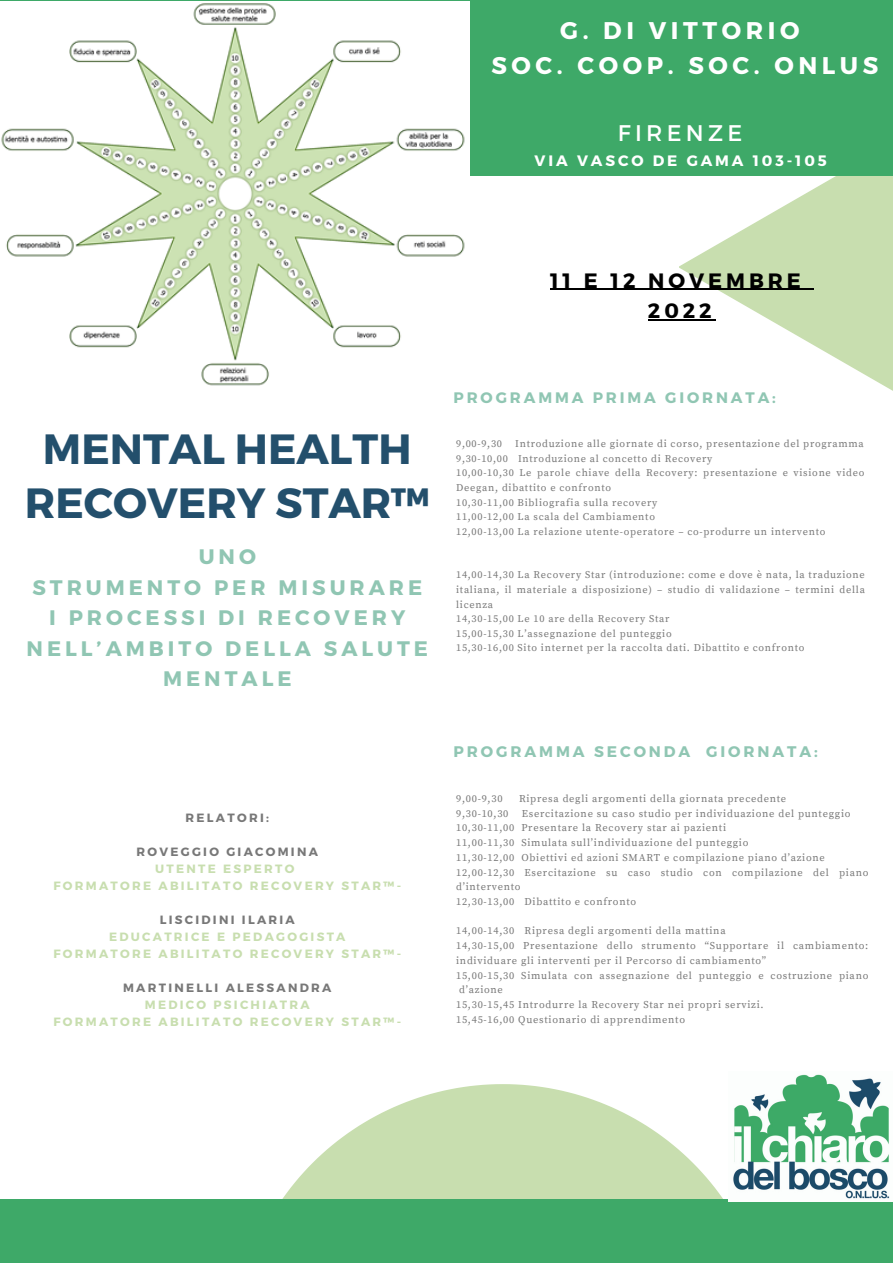
<style>
.page{position:relative;width:893px;height:1264px;background:#fff}
.page>*{position:absolute;margin:0;border:0;box-sizing:border-box;transform-origin:0 0}
.t1{font:700 42.15px/54px "Montserrat";color:#234f6c;text-align:center}
.t2{font:700 24.15px/34.8px "Montserrat";letter-spacing:.19em;color:#fff;text-align:center}
.t3{font:22.65px "Montserrat";letter-spacing:.19em;color:#fff}
.t4{font:700 21px/30.3px "Montserrat";letter-spacing:.19em;color:#90c6b3;text-align:center}
.t5{font:700 20.7px/30.3px "Montserrat";letter-spacing:.19em;color:#000;text-align:center}
.t6{font:700 15.3px "Montserrat";letter-spacing:.19em;color:#90c6b3}
.t7{font:700 15.15px "Montserrat";letter-spacing:.19em;color:#90c6b3}
.t8{font:700 15.15px "Montserrat";letter-spacing:.19em;color:#fff}
.t9{font:700 12px/17px "Montserrat";letter-spacing:.19em;color:#c8deaf;text-align:center}
.t10{font:700 12px "Montserrat";letter-spacing:.19em;color:#787878}
.t11{font:10.35px/14.5px "Source Serif Pro";letter-spacing:.07em;color:#787878}
</style>
<div class="page">
<svg style="left:679px;top:176px;width:213px;height:214px;fill:#c8deaf"></svg>
<svg style="left:282px;top:1084px;width:441px;height:115px;fill:#c8deaf"></svg>
<div style="left:0;top:0;width:892px;height:176px;background:#3ea968"></div>
<div style="left:0;top:1199px;width:892px;height:63px;background:#3ea968"></div>
<img style="left:0;top:2px;width:469px;height:384px">
<img style="left:728px;top:1074px;width:164px;height:127px">
<hr style="left:550px;top:289px;width:254px;height:1px;background:#000">
<hr style="left:648px;top:319px;width:67px;height:1px;background:#000">
<h2 class="t2" style="left:491px;top:12px;width:388px">G. DI VITTORIO<br>SOC. COOP. SOC. ONLUS</h2>
<h3 class="t3" style="left:617px;top:118px;width:126px">FIRENZE</h3>
<h3 class="t8" style="left:534px;top:151px;width:294px">VIA VASCO DE GAMA 103-105</h3>
<h3 class="t5" style="left:550px;top:264px;width:252px">11 E 12 NOVEMBRE<br>2022</h3>
<h1 class="t1" style="left:25px;top:419px;width:406px">MENTAL HEALTH<br>RECOVERY STAR™</h1>
<h3 class="t4" style="left:27px;top:541px;width:403px">UNO<br>STRUMENTO PER MISURARE<br>I PROCESSI DI RECOVERY<br>NELL’AMBITO DELLA SALUTE<br>MENTALE</h3>
<p class="t10" style="left:186px;top:810px;width:85px">RELATORI:</p>
<p class="t10" style="left:137px;top:844px;width:183px">ROVEGGIO GIACOMINA</p>
<p class="t9" style="left:53px;top:859px;width:349px">UTENTE ESPERTO<br>FORMATORE ABILITATO RECOVERY STAR™-</p>
<p class="t10" style="left:160px;top:912px;width:137px">LISCIDINI ILARIA</p>
<p class="t9" style="left:53px;top:927px;width:349px">EDUCATRICE E PEDAGOGISTA<br>FORMATORE ABILITATO RECOVERY STAR™-</p>
<p class="t10" style="left:123px;top:980px;width:210px">MARTINELLI ALESSANDRA</p>
<p class="t9" style="left:53px;top:995px;width:349px">MEDICO PSICHIATRA<br>FORMATORE ABILITATO RECOVERY STAR™-</p>
<h3 class="t7" style="left:453px;top:387px;width:324px">PROGRAMMA PRIMA GIORNATA:</h3>
<p class="t11" style="left:456px;top:437px;width:47px">9,00-9,30</p>
<p class="t11" style="left:456px;top:437px;width:410px;text-indent:59px">Introduzione alle giornate di corso, presentazione del programma 9,30-10,00 Introduzione al concetto di Recovery<br>10,00-10,30 Le parole chiave della Recovery: presentazione e visione video Deegan, dibattito e confronto<br>10,30-11,00 Bibliografia sulla recovery<br>11,00-12,00 La scala del Cambiamento<br>12,00-13,00 La relazione utente-operatore – co-produrre un intervento</p>
<p class="t11" style="left:456px;top:568px;width:410px">14,00-14,30 La Recovery Star (introduzione: come e dove è nata, la traduzione italiana, il materiale a disposizione) – studio di validazione – termini della licenza<br>14,30-15,00 Le 10 are della Recovery Star<br>15,00-15,30 L’assegnazione del punteggio<br>15,30-16,00 Sito internet per la raccolta dati. Dibattito e confronto</p>
<h3 class="t6" style="left:453px;top:741px;width:366px">PROGRAMMA SECONDA GIORNATA:</h3>
<p class="t11" style="left:456px;top:791px;width:48px">9,00-9,30</p>
<p class="t11" style="left:519px;top:791px;width:269px">Ripresa degli argomenti della giornata precedente</p>
<p class="t11" style="left:456px;top:806px;width:54px">9,30-10,30</p>
<p class="t11" style="left:456px;top:806px;width:414px;text-indent:66px">Esercitazione su caso studio per individuazione del punteggio 10,30-11,00 Presentare la Recovery star ai pazienti<br>11,00-11,30 Simulata sull’individuazione del punteggio<br>11,30-12,00 Obiettivi ed azioni SMART e compilazione piano d’azione 12,00-12,30 Esercitazione su caso studio con compilazione del piano d’intervento<br>12,30-13,00 Dibattito e confronto</p>
<p class="t11" style="left:456px;top:924px;width:271px">14,00-14,30 Ripresa degli argomenti della mattina</p>
<p class="t11" style="left:456px;top:938px;width:414px">14,30-15,00 Presentazione dello strumento “Supportare il cambiamento:</p>
<p class="t11" style="left:456px;top:953px;width:311px">individuare gli interventi per il Percorso di cambiamento”</p>
<p class="t11" style="left:456px;top:968px;width:413px">15,00-15,30 Simulata con assegnazione del punteggio e costruzione piano</p>
<p class="t11" style="left:459px;top:983px;width:45px">d’azione</p>
<p class="t11" style="left:456px;top:997px;width:309px">15,30-15,45 Introdurre la Recovery Star nei propri servizi.</p>
<p class="t11" style="left:456px;top:1012px;width:230px">15,45-16,00 Questionario di apprendimento</p>
</div>
